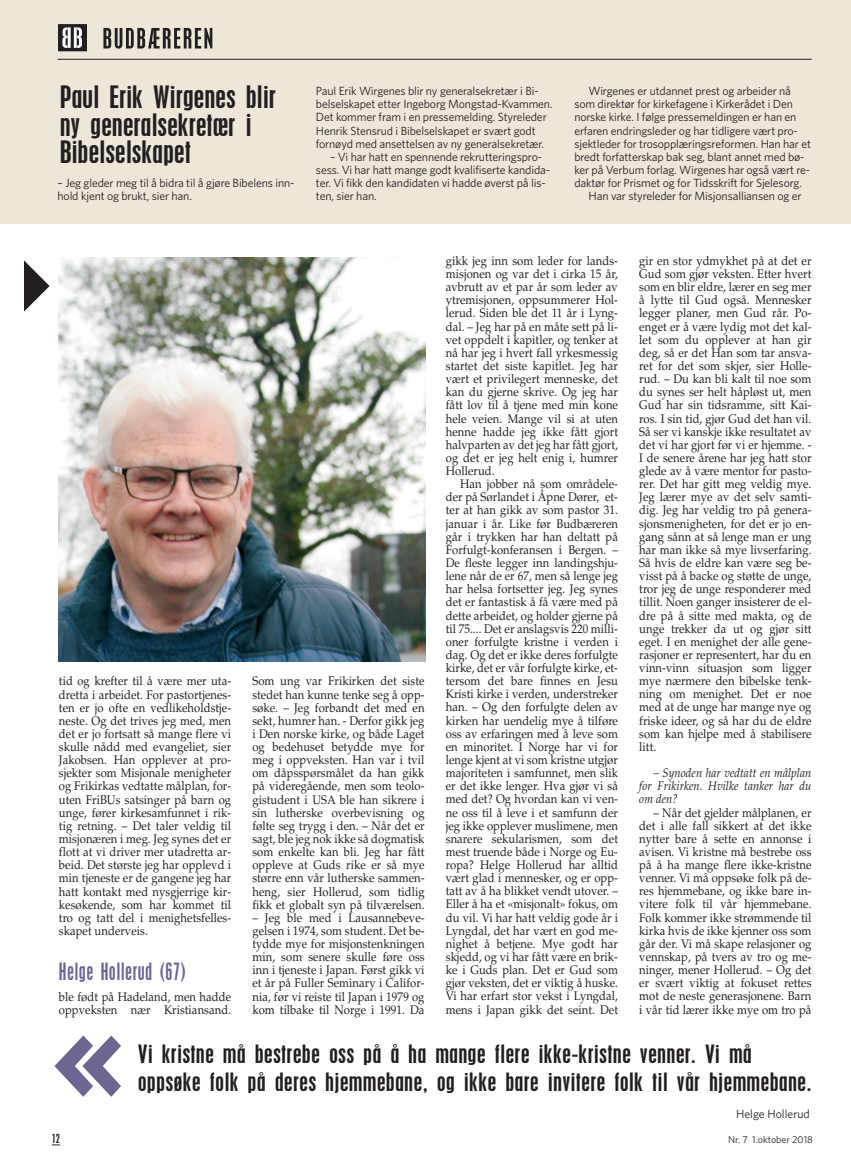
<style>
.page{position:relative;width:851px;height:1170px;background:#fff}
.page>*{position:absolute;margin:0;border:0;box-sizing:border-box;transform-origin:0 0}
.t1{font:900 133.75px "Kabel";color:#6f6593;scale:.95 1}
.t2{font:condensed 27.5px/27.5px "Mt Placard";letter-spacing:.005em;color:#231f20;scale:1.1 1}
.t3{font:condensed 22.5px/27.5px "Mt Placard";letter-spacing:.015em;color:#231f20;scale:1.1 1}
.t4{font:condensed 21.25px "Mt Placard";letter-spacing:.035em;color:#6f6593;scale:.9 1}
.t5{font:12.5px/13.1px "Palatino";letter-spacing:.005em;color:#231f20;text-align:justify;scale:.9 1}
.t6{font:italic 12.5px/13.1px "Palatino";letter-spacing:.005em;color:#231f20;text-align:justify;scale:.9 1}
.t7{font:11.88px/13.1px "Whitney";letter-spacing:-.01em;color:#231f20}
.t8{font:condensed 11.25px "Mt Placard";color:#231f20}
.t9{font:10px "Whitney";color:#231f20}
</style>
<div class="page">
<div style="left:0;top:0;width:850px;height:224px;background:#ede7da"></div>
<hr style="left:58px;top:59px;width:753px;height:1px;background:#231f20">
<img style="left:58px;top:24px;width:28px;height:28px">
<img style="left:103px;top:27px;width:110px;height:22px">
<img style="left:58px;top:257px;width:367px;height:404px">
<svg style="left:24px;top:260px;width:26px;height:52px"></svg>
<h2 class="t2" style="left:60px;top:85px;width:198px">Paul Erik Wirgenes blir ny generalsekretær i<br>Bibelselskapet</h2>
<p class="t7" style="left:58px;top:177px;width:238px">– Jeg gleder meg til å bidra til å gjøre Bibelens inn&shy;hold kjent og brukt, sier han.</p>
<p class="t7" style="left:316px;top:85px;width:238px">Paul Erik Wirgenes blir ny generalsekretær i Bi&shy;belselskapet etter Ingeborg Mongstad-Kvammen.<br>Det kommer fram i en pressemelding. Styreleder Henrik Stensrud i Bibelselskapet er svært godt fornøyd med ansettelsen av ny generalsekretær.</p>
<p class="t7" style="left:316px;top:151px;width:236px;text-indent:14px">– Vi har hatt en spennende rekrutteringspro&shy;sess. Vi har hatt mange godt kvalifiserte kandida&shy;ter. Vi fikk den kandidaten vi hadde øverst på lis&shy;ten, sier han.</p>
<p class="t7" style="left:588px;top:85px;width:204px">Wirgenes er utdannet prest og arbeider nå</p>
<p class="t7" style="left:574px;top:98px;width:220px">som direktør for kirkefagene i Kirkerådet i Den</p>
<p class="t7" style="left:574px;top:112px;width:224px">norske kirke. I følge pressemeldingen er han en</p>
<p class="t7" style="left:574px;top:125px;width:225px">erfaren endringsleder og har tidligere vært pro-</p>
<p class="t7" style="left:574px;top:138px;width:238px">sjektleder for trosopplæringsreformen. Han har et</p>
<p class="t7" style="left:574px;top:151px;width:232px">bredt forfatterskap bak seg, blant annet med bø-</p>
<p class="t7" style="left:574px;top:164px;width:237px">ker på Verbum forlag. Wirgenes har også vært re-</p>
<p class="t7" style="left:574px;top:177px;width:229px">daktør for Prismet og for Tidsskrift for Sjelesorg.</p>
<p class="t7" style="left:588px;top:190px;width:214px">Han var styreleder for Misjonsalliansen og er</p>
<p class="t5" style="left:446px;top:255px;width:193px">gikk jeg inn som leder for lands&shy;misjonen og var det i cirka 15 år, avbrutt av et par år som leder av ytremisjonen, oppsummerer Hol&shy;lerud. Siden ble det 11 år i Lyng&shy;dal. – Jeg har på en måte sett på li&shy;vet oppdelt i kapitler, og tenker at nå har jeg i hvert fall yrkesmessig startet det siste kapitlet. Jeg har vært et privilegert menneske, det kan du gjerne skrive. Og jeg har fått lov til å tjene med min kone hele veien. Mange vil si at uten henne hadde jeg ikke fått gjort halvparten av det jeg har fått gjort, og det er jeg helt enig i, humrer Hollerud.</p>
<p class="t5" style="left:446px;top:479px;width:193px;text-indent:14px">Han jobber nå som områdele&shy;der på Sørlandet i Åpne Dører, et&shy;ter at han gikk av som pastor 31. januar i år. Like før Budbæreren går i trykken har han deltatt på Forfulgt-konferansen i Bergen. – De fleste legger inn landingshju&shy;lene når de er 67, men så lenge jeg har helsa fortsetter jeg. Jeg synes det er fantastisk å få være med på dette arbeidet, og holder gjerne på til 75.... Det er anslagsvis 220 milli&shy;oner forfulgte kristne i verden i dag. Og det er ikke deres forfulgte kirke, det er vår forfulgte kirke, et&shy;tersom det bare finnes en Jesu Kristi kirke i verden, understreker han. – Og den forfulgte delen av kirken har uendelig mye å tilføre oss av erfaringen med å leve som en minoritet. I Norge har vi for lenge kjent at vi som kristne utgjør majoriteten i samfunnet, men slik er det ikke lenger. Hva gjør vi så med det? Og hvordan kan vi ven&shy;ne oss til å leve i et samfunn der jeg ikke opplever muslimene, men snarere sekularismen, som det mest truende både i Norge og Eu&shy;ropa? Helge Hollerud har alltid vært glad i mennesker, og er opp&shy;tatt av å ha blikket vendt utover. – Eller å ha et «misjonalt» fokus, om du vil. Vi har hatt veldig gode år i Lyngdal, det har vært en god me&shy;nighet å betjene. Mye godt har skjedd, og vi har fått være en brik&shy;ke i Guds plan. Det er Gud som gjør veksten, det er viktig å huske.<br>Vi har erfart stor vekst i Lyngdal, mens i Japan gikk det seint. Det</p>
<p class="t5" style="left:639px;top:255px;width:193px">gir en stor ydmykhet på at det er Gud som gjør veksten. Etter hvert som en blir eldre, lærer en seg mer å lytte til Gud også. Mennesker legger planer, men Gud rår. Po&shy;enget er å være lydig mot det kal&shy;let som du opplever at han gir deg, så er det Han som tar ansva&shy;ret for det som skjer, sier Holle&shy;rud. – Du kan bli kalt til noe som du synes ser helt håpløst ut, men Gud har sin tidsramme, sitt Kai&shy;ros. I sin tid, gjør Gud det han vil.<br>Så ser vi kanskje ikke resultatet av det vi har gjort før vi er hjemme. - I de senere årene har jeg hatt stor glede av å være mentor for pasto&shy;rer. Det har gitt meg veldig mye.<br>Jeg lærer mye av det selv samti&shy;dig. Jeg har veldig tro på genera&shy;sjonsmenigheten, for det er jo en&shy;gang sånn at så lenge man er ung har man ikke så mye livserfaring.<br>Så hvis de eldre kan være seg be&shy;visst på å backe og støtte de unge, tror jeg de unge responderer med tillit. Noen ganger insisterer de el&shy;dre på å sitte med makta, og de unge trekker da ut og gjør sitt eget. I en menighet der alle gene&shy;rasjoner er representert, har du en vinn-vinn situasjon som ligger mye nærmere den bibelske tenk&shy;ning om menighet. Det er noe med at de unge har mange nye og friske ideer, og så har du de eldre som kan hjelpe med å stabilisere litt.</p>
<p class="t6" style="left:639px;top:767px;width:193px;text-indent:14px">– Synoden har vedtatt en målplan for Frikirken. Hvilke tanker har du om den?</p>
<p class="t5" style="left:639px;top:807px;width:193px;text-indent:14px">– Når det gjelder målplanen, er det i alle fall sikkert at det ikke nytter bare å sette en annonse i avisen. Vi kristne må bestrebe oss på å ha mange flere ikke-kristne venner. Vi må oppsøke folk på de&shy;res hjemmebane, og ikke bare in&shy;vitere folk til vår hjemmebane.<br>Folk kommer ikke strømmende til kirka hvis de ikke kjenner oss som går der. Vi må skape relasjoner og vennskap, på tvers av tro og me&shy;ninger, mener Hollerud. – Og det er svært viktig at fokuset rettes mot de neste generasjonene. Barn</p>
<p class="t5" style="left:59px;top:676px;width:193px">tid og krefter til å være mer uta&shy;dretta i arbeidet. For pastortjenes&shy;ten er jo ofte en vedlikeholdstje&shy;neste. Og det trives jeg med, men det er jo fortsatt så mange flere vi skulle nådd med evangeliet, sier Jakobsen. Han opplever at pro&shy;sjekter som Misjonale menigheter og Frikirkas vedtatte målplan, for&shy;uten FriBUs satsinger på barn og unge, fører kirkesamfunnet i rik&shy;tig retning. – Det taler veldig til misjonæren i meg. Jeg synes det er flott at vi driver mer utadretta ar&shy;beid. Det største jeg har opplevd i min tjeneste er de gangene jeg har hatt kontakt med nysgjerrige kir&shy;kesøkende, som har kommet til tro og tatt del i menighetsfelles&shy;skapet underveis.</p>
<h3 class="t4" style="left:59px;top:960px;width:142px">Helge Hollerud (67)</h3>
<p class="t5" style="left:59px;top:991px;width:193px">ble født på Hadeland, men hadde oppveksten nær Kristiansand.</p>
<p class="t5" style="left:252px;top:676px;width:193px">Som ung var Frikirken det siste stedet han kunne tenke seg å opp&shy;søke. – Jeg forbandt det med en sekt, humrer han. - Derfor gikk jeg i Den norske kirke, og både Laget og bedehuset betydde mye for meg i oppveksten. Han var i tvil om dåpsspørsmålet da han gikk på videregående, men som teolo&shy;gistudent i USA ble han sikrere i sin lutherske overbevisning og følte seg trygg i den. – Når det er sagt, ble jeg nok ikke så dogmatisk som enkelte kan bli. Jeg har fått oppleve at Guds rike er så mye større enn vår lutherske sammen&shy;heng, sier Hollerud, som tidlig fikk et globalt syn på tilværelsen.</p>
<p class="t5" style="left:252px;top:912px;width:193px">– Jeg ble med i Lausannebeve&shy;gelsen i 1974, som student. Det be&shy;tydde mye for misjonstenkningen min, som senere skulle føre oss inn i tjeneste i Japan. Først gikk vi et år på Fuller Seminary i Califor&shy;nia, før vi reiste til Japan i 1979 og kom tilbake til Norge i 1991. Da</p>
<p class="t5" style="left:639px;top:1004px;width:193px">i vår tid lærer ikke mye om tro på</p>
<h3 class="t3" style="left:138px;top:1041px;width:613px">Vi kristne må bestrebe oss på å ha mange flere ikke-kristne venner. Vi må oppsøke folk på deres hjemmebane, og ikke bare invitere folk til vår hjemmebane.</h3>
<p class="t7" style="left:735px;top:1108px;width:75px">Helge Hollerud</p>
<h1 class="t1" style="left:123px;top:1126px;width:76px;rotate:-180deg">»</h1>
<p class="t8" style="left:52px;top:1132px;width:9px">12</p>
<p class="t9" style="left:728px;top:1135px;width:86px">Nr. 7 1.oktober 2018</p>
</div>
